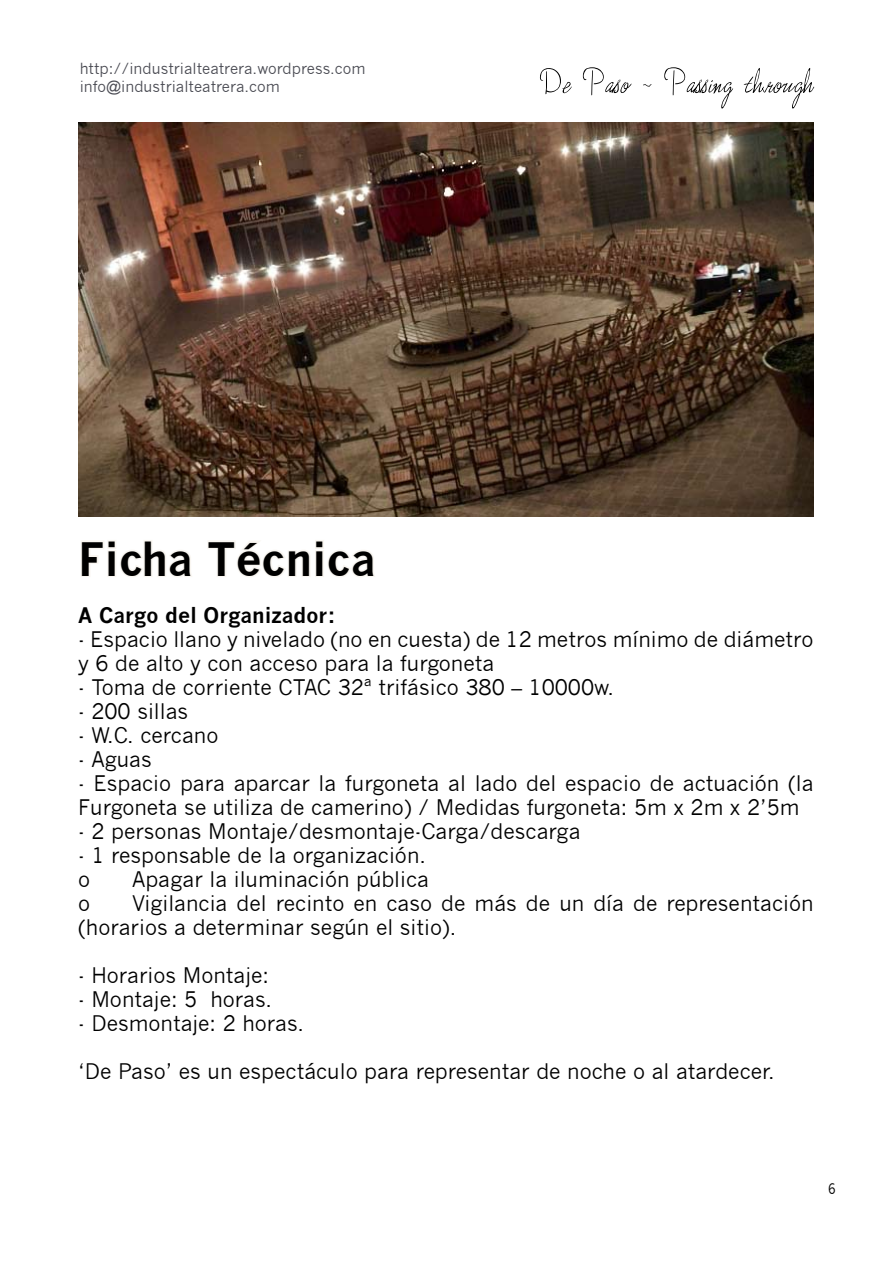
<style>
.page{position:relative;width:893px;height:1263px;background:#fff}
.page>*{position:absolute;margin:0;border:0;box-sizing:border-box;transform-origin:0 0}
.t1{font:700 45px "News Gothic";color:#000}
.t2{font:21px/24px "News Gothic";color:#000}
.t3{font:700 21px "News Gothic";color:#000}
.t4{font:300 condensed 16.5px "Abadi";color:#000}
.t5{font:15px/18px "News Gothic";color:#494a52}
</style>
<div class="page">
<svg style="left:540px;top:67px;width:274px;height:42px"></svg>
<img style="left:78px;top:122px;width:736px;height:395px">
<svg style="left:81px;top:540px;width:111px;height:37px"></svg>
<svg style="left:208px;top:540px;width:167px;height:37px"></svg>
<p class="t5" style="left:80px;top:60px;width:287px">http://industrialteatrera.wordpress.com info@industrialteatrera.com</p>
<h1 class="t1" style="left:78px;top:531px;width:299px">Ficha Técnica</h1>
<p class="t3" style="left:78px;top:603px;width:259px">A Cargo del Organizador:</p>
<p class="t2" style="left:78px;top:628px;width:737px">- Espacio llano y nivelado (no en cuesta) de 12 metros mínimo de diámetro y 6 de alto y con acceso para la furgoneta</p>
<p class="t2" style="left:78px;top:676px;width:537px">- Toma de corriente CTAC 32ª trifásico 380 – 10000w.</p>
<p class="t2" style="left:78px;top:700px;width:112px">- 200 sillas</p>
<p class="t2" style="left:78px;top:724px;width:142px">- W.C. cercano</p>
<p class="t2" style="left:78px;top:748px;width:75px">- Aguas</p>
<p class="t2" style="left:78px;top:772px;width:737px">- Espacio para aparcar la furgoneta al lado del espacio de actuación (la<br>Furgoneta se utiliza de camerino) / Medidas furgoneta: 5m x 2m x 2’5m</p>
<p class="t2" style="left:78px;top:820px;width:504px">- 2 personas Montaje/desmontaje-Carga/descarga</p>
<p class="t2" style="left:78px;top:844px;width:349px">- 1 responsable de la organización. o</p>
<p class="t2" style="left:132px;top:868px;width:298px">Apagar la iluminación pública</p>
<p class="t2" style="left:78px;top:892px;width:737px;text-indent:54px">Vigilancia del recinto en caso de más de un día de representación (horarios a determinar según el sitio).</p>
<p class="t2" style="left:78px;top:964px;width:192px">- Horarios Montaje:</p>
<p class="t2" style="left:78px;top:988px;width:195px">- Montaje: 5 horas.</p>
<p class="t2" style="left:78px;top:1012px;width:227px">- Desmontaje: 2 horas.</p>
<p class="t2" style="left:78px;top:1060px;width:698px">‘De Paso’ es un espectáculo para representar de noche o al atardecer.</p>
<p class="t2" style="left:78px;top:892px;width:14px">o</p>
<p class="t4" style="left:828px;top:1179px;width:9px">6</p>
</div>
